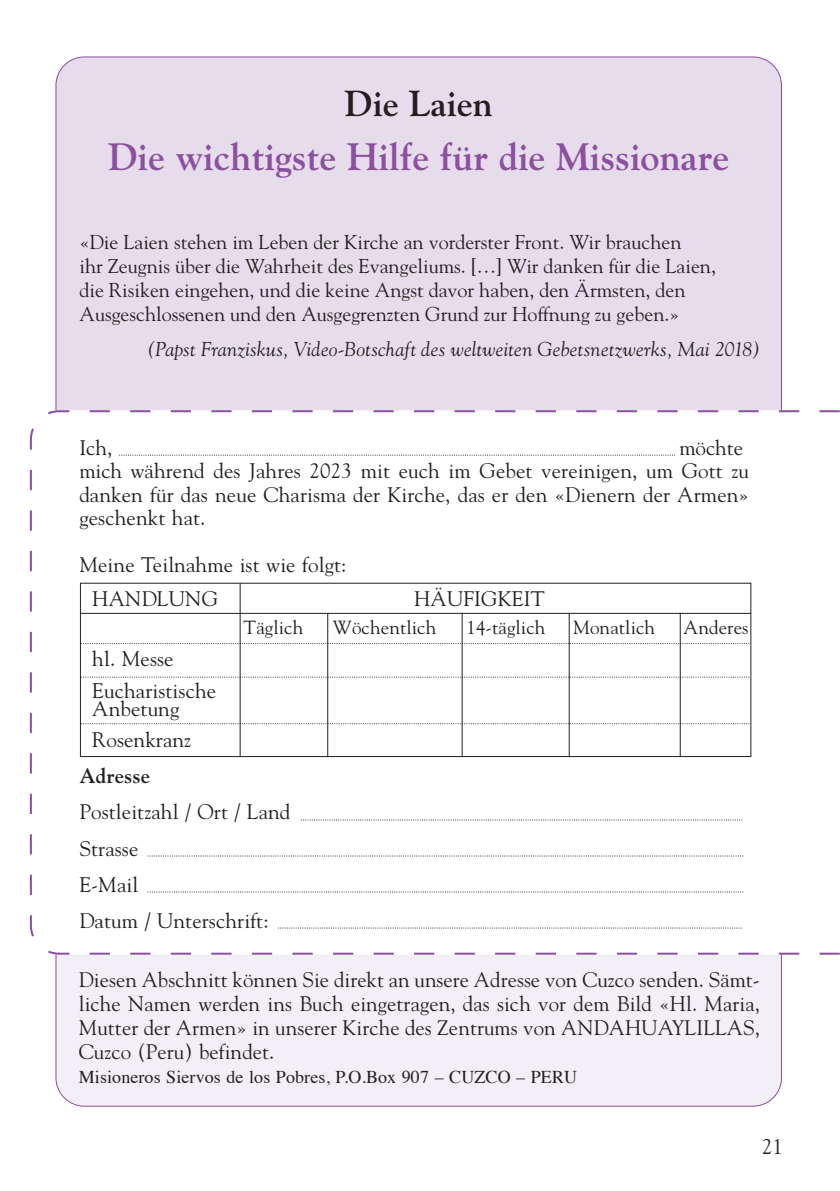
<style>
.page{position:relative;width:840px;height:1191px;background:#fff}
.page>*{position:absolute;margin:0;border:0;box-sizing:border-box;transform-origin:0 0}
.t1{font:700 38px "Goudy";color:#8b509e}
.t2{font:700 36px "Goudy";color:#231f20}
.t3{font:21.6px "Goudy";color:#282526}
.t4{font:21px/24px "Goudy";letter-spacing:.005em;color:#231f20}
.t5{font:700 21px "Goudy";letter-spacing:.005em;color:#231f20}
.t6{font:20px/24px "Goudy";color:#231f20}
.t7{font:italic 20px "Goudy";letter-spacing:.005em;color:#231f20}
.t8{font:19px "Goudy";letter-spacing:.005em;color:#231f20}
.t9{font:18px "Times";letter-spacing:.005em;color:#231f20}
</style>
<div class="page">
<div style="left:57px;top:58px;width:724px;height:351px;background:#e7dcec"></div>
<div style="left:57px;top:968px;width:724px;height:138px;background:#f3eff6"></div>
<svg style="left:29px;top:409px;width:810px;height:551px"></svg>
<svg style="left:119px;top:454px;width:555px;height:1px"></svg>
<svg style="left:301px;top:819px;width:441px;height:1px"></svg>
<svg style="left:148px;top:855px;width:594px;height:1px"></svg>
<svg style="left:148px;top:891px;width:594px;height:1px"></svg>
<svg style="left:278px;top:927px;width:464px;height:1px"></svg>
<svg style="left:82px;top:643px;width:667px;height:1px"></svg>
<svg style="left:82px;top:676px;width:667px;height:1px"></svg>
<svg style="left:82px;top:723px;width:667px;height:1px"></svg>
<div style="left:80px;top:583px;width:671px;height:174px;border:1px solid #231f20"></div>
<hr style="left:80px;top:613px;width:670px;height:1px;background:#231f20">
<hr style="left:239px;top:583px;width:1px;height:173px;background:#231f20">
<hr style="left:327px;top:613px;width:1px;height:144px;background:#231f20">
<hr style="left:461px;top:613px;width:1px;height:144px;background:#231f20">
<hr style="left:568px;top:613px;width:1px;height:143px;background:#231f20">
<hr style="left:679px;top:613px;width:1px;height:143px;background:#231f20">
<h2 class="t2" style="left:344px;top:82px;width:149px">Die Laien</h2>
<h1 class="t1" style="left:108px;top:134px;width:622px">Die wichtigste Hilfe für die Missionare</h1>
<p class="t6" style="left:79px;top:229px;width:637px">«Die Laien stehen im Leben der Kirche an vorderster Front. Wir brauchen<br>ihr Zeugnis über die Wahrheit des Evangeliums. […] Wir danken für die Laien, die Risiken eingehen, und die keine Angst davor haben, den Ärmsten, den Ausgeschlossenen und den Ausgegrenzten Grund zur Hoffnung zu geben.»</p>
<p class="t7" style="left:148px;top:337px;width:613px">(Papst Franziskus, Video-Botschaft des weltweiten Gebetsnetzwerks, Mai 2018)</p>
<p class="t4" style="left:79px;top:435px;width:671px;line-height:23.4px;text-indent:599px">möchte mich während des Jahres 2023 mit euch im Gebet vereinigen, um Gott zu danken für das neue Charisma der Kirche, das er den «Dienern der Armen» geschenkt hat.</p>
<p class="t4" style="left:79px;top:552px;width:268px">Meine Teilnahme ist wie folgt:</p>
<p class="t4" style="left:79px;top:435px;width:34px">Ich,</p>
<p class="t4" style="left:92px;top:586px;width:127px">HANDLUNG</p>
<p class="t4" style="left:414px;top:586px;width:132px">HÄUFIGKEIT</p>
<p class="t8" style="left:243px;top:616px;width:61px">Täglich</p>
<p class="t8" style="left:333px;top:616px;width:105px">Wöchentlich</p>
<p class="t8" style="left:466px;top:616px;width:80px">14-täglich</p>
<p class="t8" style="left:572px;top:616px;width:84px">Monatlich</p>
<p class="t8" style="left:683px;top:616px;width:66px">Anderes</p>
<p class="t4" style="left:92px;top:642px;width:125px;line-height:32px">hl. Messe<br>Eucharistische</p>
<p class="t4" style="left:92px;top:693px;width:100px;line-height:30.6px">Anbetung<br>Rosenkranz</p>
<p class="t5" style="left:79px;top:763px;width:72px">Adresse</p>
<p class="t4" style="left:79px;top:793px;width:212px;line-height:36px">Postleitzahl / Ort / Land<br>Strasse<br>E-Mail<br>Datum / Unterschrift:</p>
<p class="t4" style="left:79px;top:966px;width:682px;text-align:justify">Diesen Abschnitt können Sie direkt an unsere Adresse von Cuzco senden. Sämt&shy;liche Namen werden ins Buch eingetragen, das sich vor dem Bild «Hl. Maria, Mutter der Armen» in unserer Kirche des Zentrums von ANDAHUAYLILLAS, Cuzco (Peru) befindet.</p>
<p class="t9" style="left:79px;top:1059px;width:499px">Misioneros Siervos de los Pobres, P.O.Box 907 – CUZCO – PERU</p>
<p class="t3" style="left:761px;top:1133px;width:23px">21</p>
</div>
